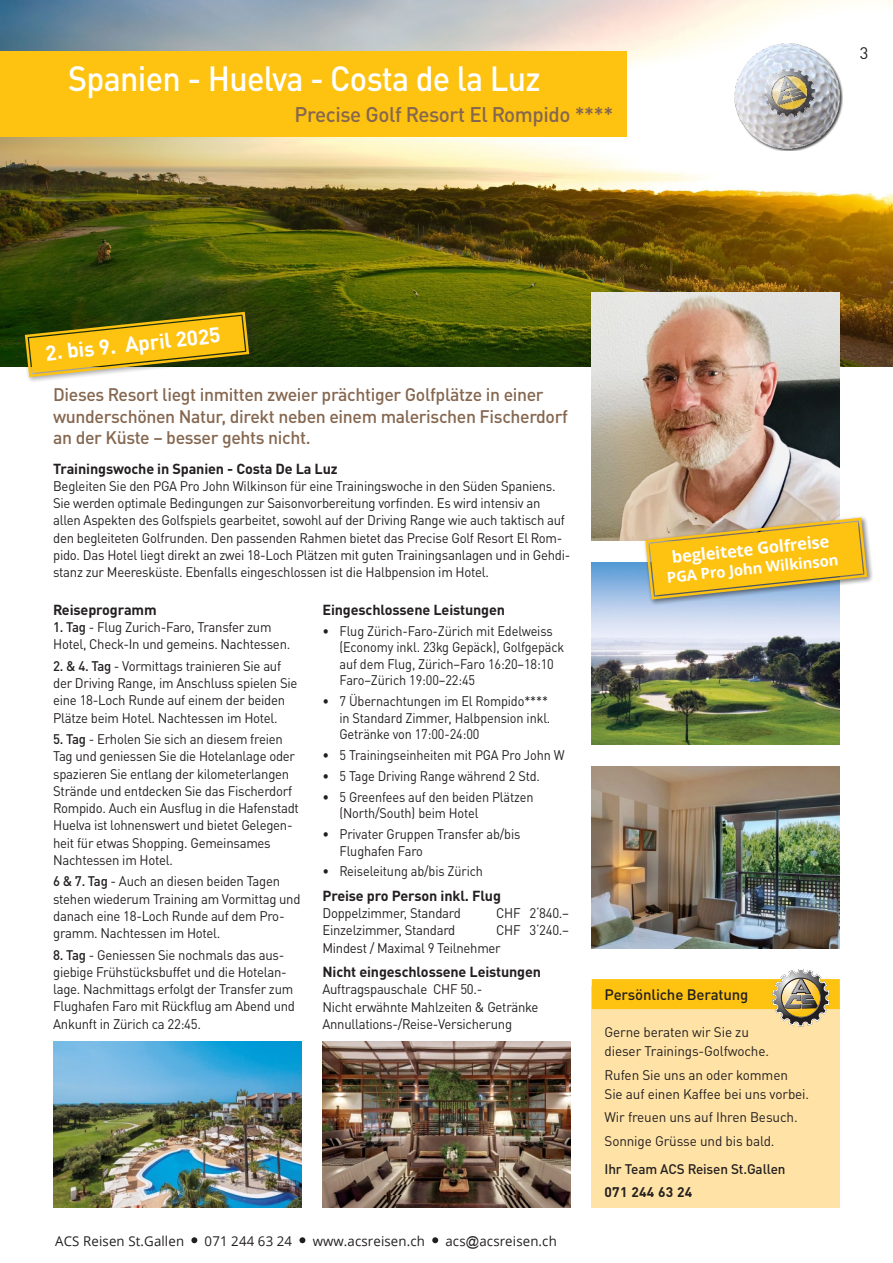
<style>
.page{position:relative;width:893px;height:1263px;background:#fff}
.page>*{position:absolute;margin:0;border:0;box-sizing:border-box;transform-origin:0 0}
.t1{font:500 34.65px "DINOT";letter-spacing:-.02em;color:#fff;scale:.93 1}
.t2{font:500 21px "DINOT";letter-spacing:-.02em;color:#856750}
.t3{font:700 21px "DINOT";color:#fff}
.t4{font:500 18px/21.6px "DINOT";letter-spacing:-.02em;color:#856750}
.t5{font:700 16.5px "Open Sans";color:#fff}
.t6{font:16.5px "DINOT";color:#231f20}
.t7{font:500 15px "DINOT";letter-spacing:-.01em;color:#231f20}
.t8{font:700 15px "Open Sans";color:#fff}
.t9{font:700 14.4px "DINOT";letter-spacing:-.01em;color:#231f20}
.t10{font:13.8px/17.2px "DINOT";letter-spacing:-.02em;color:#231f20;scale:.95 1}
.t11{font:13.8px/16.5px "DINOT";letter-spacing:-.02em;color:#231f20;scale:.92 1}
.t12{font:13.8px/19.4px "DINOT";letter-spacing:-.02em;color:#231f20}
.t13{font:500 13.8px "DINOT";letter-spacing:-.01em;color:#231f20}
.t14{font:700 13.8px "DINOT";letter-spacing:.02em;color:#231f20}
.t15{font:13.5px "Open Sans";letter-spacing:.01em;color:#231f20}
.s1{font-weight:500}
.s2{font-family:"Arial"}
</style>
<div class="page">
<svg style="left:191px;top:1237px;width:6px;height:6px"></svg>
<svg style="left:299px;top:1237px;width:6px;height:6px"></svg>
<svg style="left:432px;top:1237px;width:6px;height:6px"></svg>
<img style="left:0;top:0;width:893px;height:367px">
<img style="left:592px;top:562px;width:248px;height:182px">
<img style="left:592px;top:293px;width:248px;height:248px">
<img style="left:592px;top:767px;width:248px;height:181px">
<img style="left:53px;top:1041px;width:248px;height:167px">
<img style="left:322px;top:1041px;width:248px;height:167px">
<img style="left:732px;top:42px;width:110px;height:109px">
<div style="left:592px;top:986px;width:248px;height:222px;background:#ffe2a5"></div>
<div style="left:592px;top:979px;width:248px;height:30px;background:#fec210"></div>
<div style="left:0;top:51px;width:626px;height:85px;background:#fec210"></div>
<div style="left:642px;top:515px;width:231px;height:90px;background:#231f20;opacity:.75"></div>
<svg style="left:644px;top:516px;width:225px;height:85px"></svg>
<svg style="left:772px;top:969px;width:57px;height:57px"></svg>
<div style="left:22px;top:309px;width:233px;height:74px;background:#231f20;opacity:.5"></div>
<svg style="left:23px;top:310px;width:228px;height:69px"></svg>
<h1 class="t1" style="left:68px;top:56px;width:510px">Spanien - Huelva - Costa de la Luz</h1>
<h2 class="t2" style="left:295px;top:101px;width:320px">Precise Golf Resort El Rompido ****</h2>
<p class="t6" style="left:860px;top:43px;width:10px">3</p>
<h2 class="t3" style="left:44px;top:339px;width:177px;rotate:-6deg">2. bis 9. April 2025</h2>
<h3 class="t4" style="left:53px;top:383px;width:516px">Dieses Resort liegt inmitten zweier prächtiger Golfplätze in einer wunderschönen Natur, direkt neben einem malerischen Fischerdorf an der Küste – besser gehts nicht.</h3>
<p class="t9" style="left:53px;top:459px;width:286px">Trainingswoche in Spanien - Costa De La Luz</p>
<p class="t10" style="left:53px;top:477px;width:546px">Begleiten Sie den PGA Pro John Wilkinson für eine Trainingswoche in den Süden Spaniens.<br>Sie werden optimale Bedingungen zur Saisonvorbereitung vorfinden. Es wird intensiv an allen Aspekten des Golfspiels gearbeitet, sowohl auf der Driving Range wie auch taktisch auf den begleiteten Golfrunden. Den passenden Rahmen bietet das Precise Golf Resort El Rom&shy;pido. Das Hotel liegt direkt an zwei 18-Loch Plätzen mit guten Trainingsanlagen und in Gehdi&shy;stanz zur Meeresküste. Ebenfalls eingeschlossen ist die Halbpension im Hotel.</p>
<p class="t9" style="left:322px;top:600px;width:184px">Eingeschlossene Leistungen</p>
<p class="t11" style="left:339px;top:622px;width:246px;text-indent:-17px">• Flug Zürich-Faro-Zürich mit Edelweiss (Economy inkl. 23kg Gepäck), Golfgepäck auf dem Flug, Zürich–Faro 16:20–18:10<br>Faro–Zürich 19:00–22:45</p>
<p class="t11" style="left:339px;top:693px;width:231px;text-indent:-17px">• 7 Übernachtungen im El Rompido**** in Standard Zimmer, Halbpension inkl.<br>Getränke von 17:00-24:00</p>
<p class="t11" style="left:322px;top:747px;width:265px">• 5 Trainingseinheiten mit PGA Pro John W</p>
<p class="t11" style="left:322px;top:767px;width:238px">• 5 Tage Driving Range während 2 Std.</p>
<p class="t11" style="left:339px;top:788px;width:213px;text-indent:-17px">• 5 Greenfees auf den beiden Plätzen (North/South) beim Hotel</p>
<p class="t11" style="left:339px;top:826px;width:198px;text-indent:-17px">• Privater Gruppen Transfer ab/bis<br>Flughafen Faro</p>
<p class="t11" style="left:322px;top:863px;width:176px">• Reiseleitung ab/bis Zürich</p>
<p class="t9" style="left:322px;top:886px;width:180px">Preise pro Person inkl. Flug</p>
<p class="t10" style="left:322px;top:904px;width:147px">Doppelzimmer, Standard</p>
<p class="t10" style="left:496px;top:904px;width:78px">CHF 2‘840.–</p>
<p class="t10" style="left:322px;top:921px;width:141px">Einzelzimmer, Standard</p>
<p class="t9" style="left:53px;top:600px;width:105px">Reiseprogramm</p>
<p class="t10" style="left:53px;top:618px;width:251px"><span class="s1">1. Tag</span> - Flug Zurich-Faro, Transfer zum<br>Hotel, Check-In und gemeins. Nachtessen.</p>
<p class="t10" style="left:53px;top:657px;width:259px"><span class="s1">2. &amp; 4. Tag</span> - Vormittags trainieren Sie auf der Driving Range, im Anschluss spielen Sie eine 18-Loch Runde auf einem der beiden Plätze beim Hotel. Nachtessen im Hotel.</p>
<p class="t10" style="left:53px;top:730px;width:260px"><span class="s1">5. Tag</span> - Erholen Sie sich an diesem freien Tag und geniessen Sie die Hotelanlage oder spazieren Sie entlang der kilometerlangen Strände und entdecken Sie das Fischerdorf Rompido. Auch ein Ausflug in die Hafenstadt Huelva ist lohnenswert und bietet Gelegen&shy;heit für etwas Shopping. Gemeinsames Nachtessen im Hotel.</p>
<p class="t10" style="left:53px;top:872px;width:262px"><span class="s1">6 &amp; 7. Tag</span> - Auch an diesen beiden Tagen stehen wiederum Training am Vormittag und danach eine 18-Loch Runde auf dem Pro&shy;gramm. Nachtessen im Hotel.</p>
<p class="t10" style="left:53px;top:946px;width:256px"><span class="s1">8. Tag</span> - Geniessen Sie nochmals das aus&shy;giebige Frühstücksbuffet und die Hotelan&shy;lage. Nachmittags erfolgt der Transfer zum Flughafen Faro mit Rückflug am Abend und Ankunft in Zürich ca 22:45.</p>
<p class="t10" style="left:322px;top:921px;width:261px;text-indent:174px">CHF 3‘240.–<br>Mindest / Maximal 9 Teilnehmer</p>
<p class="t9" style="left:322px;top:962px;width:220px">Nicht eingeschlossene Leistungen</p>
<p class="t10" style="left:322px;top:980px;width:229px">Auftragspauschale CHF 50.-<br>Nicht erwähnte Mahlzeiten &amp; Getränke<br>Annullations-/Reise-Versicherung</p>
<p class="t15" style="left:55px;top:1231px;width:130px">ACS Reisen St.Gallen</p>
<p class="t15" style="left:205px;top:1231px;width:89px">071 244 63 24</p>
<p class="t15" style="left:313px;top:1231px;width:114px">www.acsreisen.ch</p>
<p class="t15" style="left:445px;top:1231px;width:113px">acs<span class="s2">@</span>acsreisen.ch</p>
<p class="t5" style="left:671px;top:546px;width:160px;rotate:-6deg">begleitete Golfreise</p>
<p class="t8" style="left:666px;top:567px;width:174px;rotate:-6deg">PGA Pro John Wilkinson</p>
<p class="t7" style="left:604px;top:985px;width:145px">Persönliche Beratung</p>
<p class="t12" style="left:604px;top:1022px;width:166px">Gerne beraten wir Sie zu dieser Trainings-Golfwoche.</p>
<p class="t12" style="left:604px;top:1065px;width:206px">Rufen Sie uns an oder kommen<br>Sie auf einen Kaffee bei uns vorbei.</p>
<p class="t12" style="left:604px;top:1105px;width:195px;line-height:23.5px">Wir freuen uns auf Ihren Besuch.<br>Sonnige Grüsse und bis bald.</p>
<p class="t13" style="left:604px;top:1160px;width:182px">Ihr Team ACS Reisen St.Gallen</p>
<p class="t14" style="left:604px;top:1183px;width:89px">071 244 63 24</p>
</div>
